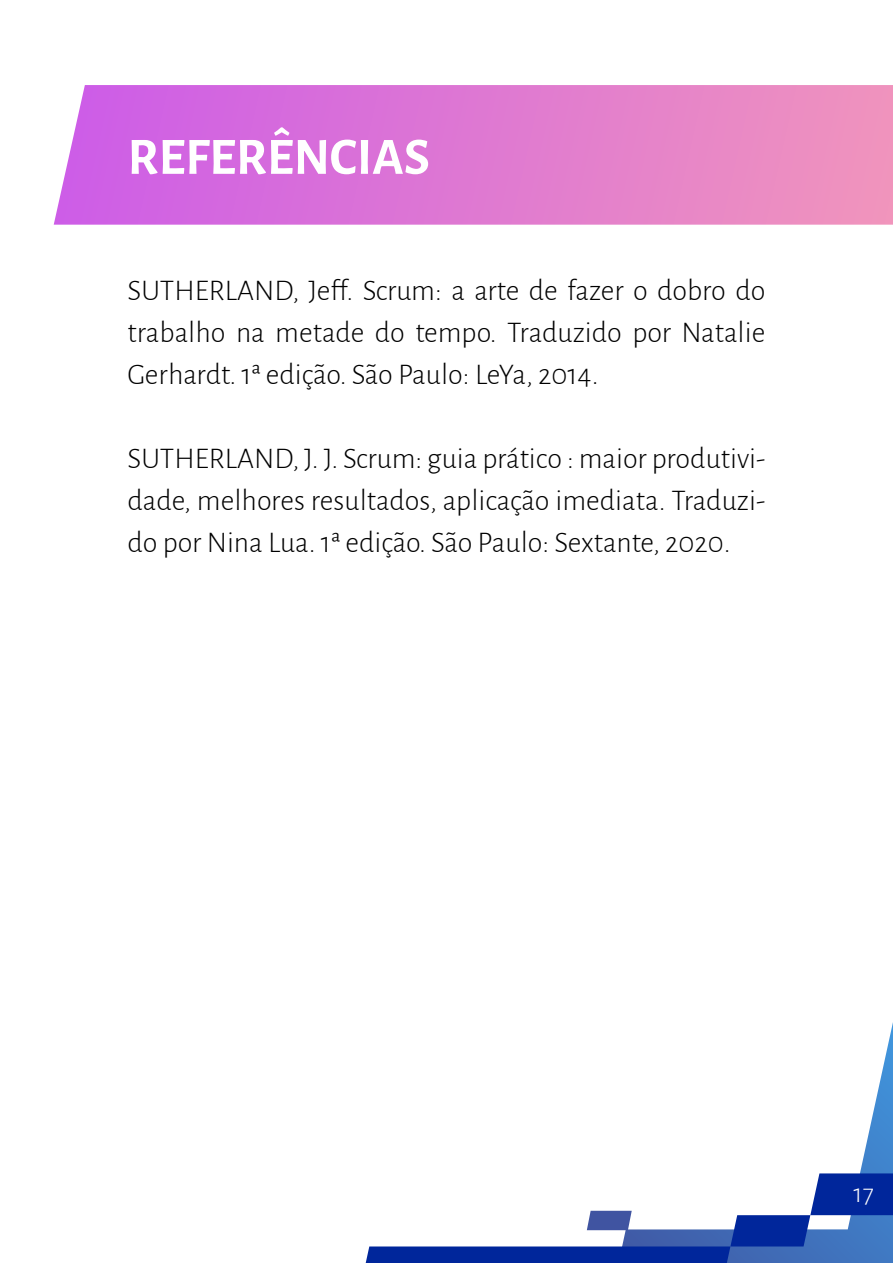
<style>
.page{position:relative;width:893px;height:1263px;background:#fff}
.page>*{position:absolute;margin:0;border:0;box-sizing:border-box;transform-origin:0 0}
.t1{font:700 52.5px "Alegreya Sans";color:#fff}
.t2{font:300 30px/42px "Alegreya Sans";color:#000;text-align:justify}
.t3{font:300 27px "Alegreya Sans";color:#fff}
</style>
<div class="page">
<svg style="left:54px;top:85px;width:839px;height:140px;background:#df7bd2"></svg>
<svg style="left:860px;top:1022px;width:33px;height:151px"></svg>
<svg style="left:366px;top:1173px;width:527px;height:90px"></svg>
<h1 class="t1" style="left:128px;top:118px;width:304px">REFERÊNCIAS</h1>
<p class="t2" style="left:128px;top:268px;width:639px">SUTHERLAND, Jeff. Scrum: a arte de fazer o dobro do trabalho na metade do tempo. Traduzido por Natalie Gerhardt. 1ª edição. São Paulo: LeYa, 2014.</p>
<p class="t2" style="left:128px;top:436px;width:639px">SUTHERLAND, J. J. Scrum: guia prático : maior produtivi&shy;dade, melhores resultados, aplicação imediata. Traduzi&shy;do por Nina Lua. 1ª edição. São Paulo: Sextante, 2020.</p>
<p class="t3" style="left:853px;top:1175px;width:22px">17</p>
</div>
